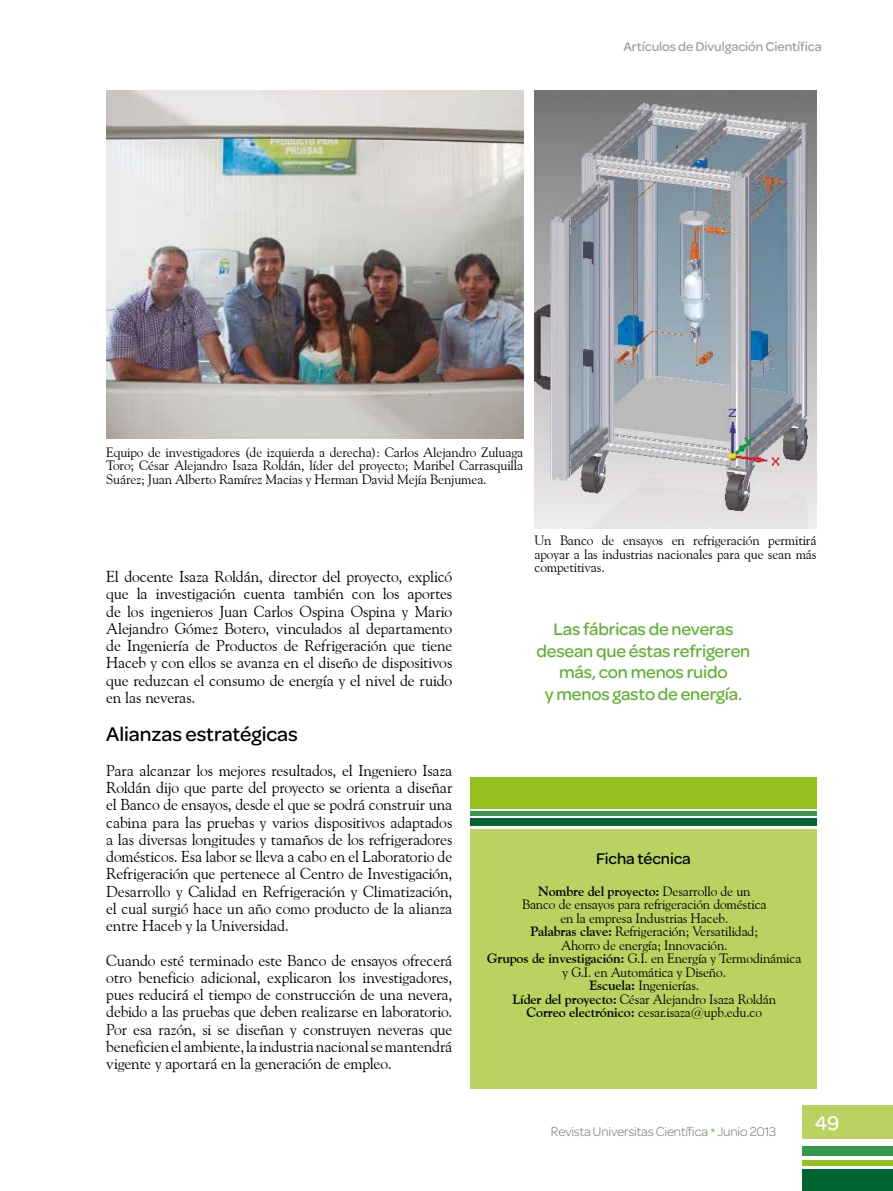
<style>
.page{position:relative;width:893px;height:1191px;background:#fff}
.page>*{position:absolute;margin:0;border:0;box-sizing:border-box;transform-origin:0 0}
.t1{font:500 21px "Omnes";letter-spacing:-.005em;color:#000}
.t2{font:500 21px "Omnes";color:#fff}
.t3{font:500 18px/21.6px "Omnes";letter-spacing:-.01em;color:#5eb130;text-align:center}
.t4{font:500 16.5px "Omnes";letter-spacing:-.005em;color:#000}
.t5{font:15.75px/17.2px "Goudy Old Style BT";letter-spacing:-.015em;color:#000;text-align:justify}
.t6{font:13.5px/13.5px "Goudy Old Style BT";letter-spacing:-.01em;color:#000;text-align:justify}
.t7{font:300 13.5px "Omnes";letter-spacing:-.01em;color:#706f6f}
.t8{font:500 13.5px "Omnes";letter-spacing:-.005em;color:#9d9d9c}
.s1{font-weight:700}
.s2{color:#3aaa35}
</style>
<div class="page">
<div style="left:802px;top:1146px;width:91px;height:10px;background:#36974e"></div>
<div style="left:802px;top:1169px;width:91px;height:22px;background:#006533"></div>
<div style="left:802px;top:1160px;width:91px;height:5px;background:#95c11f"></div>
<div style="left:802px;top:1105px;width:91px;height:34px;background:#bad25f"></div>
<div style="left:470px;top:829px;width:346px;height:260px;background:#bad25f"></div>
<div style="left:470px;top:818px;width:346px;height:7px;background:#006533"></div>
<div style="left:470px;top:777px;width:346px;height:31px;background:#95c11f"></div>
<hr style="left:470px;top:811px;width:346px;height:4px;background:#36974e">
<img style="left:106px;top:90px;width:417px;height:348px">
<img style="left:534px;top:90px;width:282px;height:438px">
<p class="t8" style="left:623px;top:39px;width:200px">Artículos de Divulgación Científica</p>
<p class="t6" style="left:106px;top:445px;width:418px">Equipo de investigadores (de izquierda a derecha): Carlos Alejandro Zuluaga Toro; César Alejandro Isaza Roldán, líder del proyecto; Maribel Carrasquilla Suárez; Juan Alberto Ramírez Macias y Herman David Mejía Benjumea.</p>
<p class="t5" style="left:106px;top:568px;width:348px">El docente Isaza Roldán, director del proyecto, explicó que la investigación cuenta también con los aportes de los ingenieros Juan Carlos Ospina Ospina y Mario Alejandro Gómez Botero, vinculados al departamento de Ingeniería de Productos de Refrigeración que tiene Haceb y con ellos se avanza en el diseño de dispositivos que reduzcan el consumo de energía y el nivel de ruido en las neveras.</p>
<h1 class="t1" style="left:106px;top:722px;width:193px">Alianzas estratégicas</h1>
<p class="t5" style="left:106px;top:761px;width:348px">Para alcanzar los mejores resultados, el Ingeniero Isaza Roldán dijo que parte del proyecto se orienta a diseñar el Banco de ensayos, desde el que se podrá construir una cabina para las pruebas y varios dispositivos adaptados a las diversas longitudes y tamaños de los refrigeradores domésticos. Esa labor se lleva a cabo en el Laboratorio de Refrigeración que pertenece al Centro de Investigación, Desarrollo y Calidad en Refrigeración y Climatización, el cual surgió hace un año como producto de la alianza entre Haceb y la Universidad.</p>
<p class="t5" style="left:106px;top:951px;width:348px">Cuando esté terminado este Banco de ensayos ofrecerá otro beneficio adicional, explicaron los investigadores, pues reducirá el tiempo de construcción de una nevera, debido a las pruebas que deben realizarse en laboratorio.<br>Por esa razón, si se diseñan y construyen neveras que beneficien el ambiente, la industria nacional se mantendrá vigente y aportará en la generación de empleo.</p>
<p class="t6" style="left:534px;top:533px;width:283px">Un Banco de ensayos en refrigeración permitirá apoyar a las industrias nacionales para que sean más competitivas.</p>
<p class="t3" style="left:536px;top:618px;width:215px">Las fábricas de neveras desean que éstas refrigeren más, con menos ruido<br>y menos gasto de energía.</p>
<p class="t4" style="left:596px;top:849px;width:96px">Ficha técnica</p>
<p class="t6" style="left:487px;top:884px;width:316px;text-align:center"><span class="s1">Nombre del proyecto:</span> Desarrollo de un<br>Banco de ensayos para refrigeración doméstica<br>en la empresa Industrias Haceb.<br><span class="s1">Palabras clave:</span> Refrigeración; Versatilidad;<br>Ahorro de energía; Innovación.<br><span class="s1">Grupos de investigación:</span> G.I. en Energía y Termodinámica y G.I. en Automática y Diseño.<br><span class="s1">Escuela:</span> Ingenierías.<br><span class="s1">Líder del proyecto:</span> César Alejandro Isaza Roldán<br><span class="s1">Correo electrónico:</span> cesar.isaza@upb.edu.co</p>
<p class="t7" style="left:551px;top:1123px;width:227px">Revista Universitas Científica <span class="s2">*</span> Junio 2013</p>
<h1 class="t2" style="left:815px;top:1111px;width:26px">49</h1>
</div>
